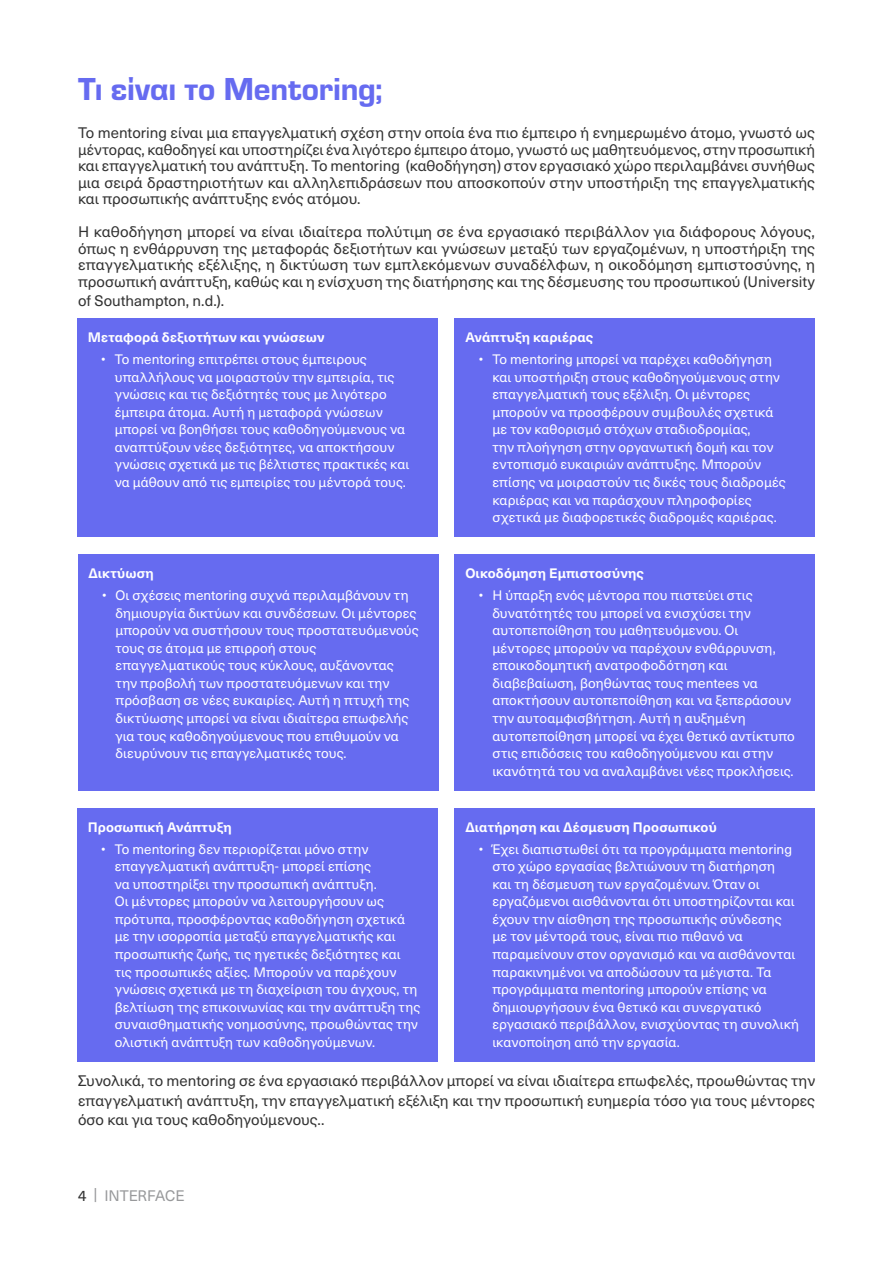
<style>
.page{position:relative;width:893px;height:1263px;background:#fff}
.page>*{position:absolute;margin:0;border:0;box-sizing:border-box;transform-origin:0 0}
.t1{font:33px "Eurostile Hea";letter-spacing:-.005em;color:#666bf0}
.t2{font:15px/16.5px "Neue Haas Unica W1 G";letter-spacing:.005em;color:#323232;text-align:justify}
.t3{font:15px "Neue Haas Unica W1 G";letter-spacing:-.01em;color:#98999b}
.t4{font:13.5px/17.5px "Neue Haas Unica W1 G";letter-spacing:.01em;color:#fff}
.t5{font:700 13.5px "Neue Haas Unica W1 G";letter-spacing:.01em;color:#fff}
.s1{color:#323232}
</style>
<div class="page">
<div style="left:77px;top:318px;width:360px;height:219px;background:#666bf0"></div>
<div style="left:78px;top:554px;width:360px;height:237px;background:#666bf0"></div>
<div style="left:77px;top:808px;width:360px;height:254px;background:#666bf0"></div>
<div style="left:455px;top:318px;width:360px;height:219px;background:#666bf0"></div>
<div style="left:455px;top:554px;width:360px;height:237px;background:#666bf0"></div>
<div style="left:455px;top:808px;width:360px;height:254px;background:#666bf0"></div>
<h1 class="t1" style="left:78px;top:66px;width:306px">Τι είναι το Mentoring;</h1>
<p class="t2" style="left:78px;top:124px;width:738px">To mentoring είναι μια επαγγελματική σχέση στην οποία ένα πιο έμπειρο ή ενημερωμένο άτομο, γνωστό ως μέντορας, καθοδηγεί και υποστηρίζει ένα λιγότερο έμπειρο άτομο, γνωστό ως μαθητευόμενος, στην προσωπική και επαγγελματική του ανάπτυξη. To mentoring (καθοδήγηση) στον εργασιακό χώρο περιλαμβάνει συνήθως μια σειρά δραστηριοτήτων και αλληλεπιδράσεων που αποσκοπούν στην υποστήριξη της επαγγελματικής και προσωπικής ανάπτυξης ενός ατόμου.</p>
<p class="t2" style="left:78px;top:223px;width:738px">Η καθοδήγηση μπορεί να είναι ιδιαίτερα πολύτιμη σε ένα εργασιακό περιβάλλον για διάφορους λόγους, όπως η ενθάρρυνση της μεταφοράς δεξιοτήτων και γνώσεων μεταξύ των εργαζομένων, η υποστήριξη της επαγγελματικής εξέλιξης, η δικτύωση των εμπλεκόμενων συναδέλφων, η οικοδόμηση εμπιστοσύνης, η προσωπική ανάπτυξη, καθώς και η ενίσχυση της διατήρησης και της δέσμευσης του προσωπικού (University</p>
<p class="t2" style="left:78px;top:292px;width:148px">of Southampton, n.d.).</p>
<p class="t5" style="left:88px;top:327px;width:238px">Μεταφορά δεξιοτήτων και γνώσεων</p>
<p class="t4" style="left:115px;top:350px;width:296px;text-indent:-14px">• Το mentoring επιτρέπει στους έμπειρους υπαλλήλους να μοιραστούν την εμπειρία, τις γνώσεις και τις δεξιότητές τους με λιγότερο έμπειρα άτομα. Αυτή η μεταφορά γνώσεων μπορεί να βοηθήσει τους καθοδηγούμενους να αναπτύξουν νέες δεξιότητες, να αποκτήσουν γνώσεις σχετικά με τις βέλτιστες πρακτικές και να μάθουν από τις εμπειρίες του μέντορά τους.</p>
<p class="t5" style="left:88px;top:563px;width:67px">Δικτύωση</p>
<p class="t4" style="left:116px;top:586px;width:305px;text-indent:-14px">• Οι σχέσεις mentoring συχνά περιλαμβάνουν τη δημιουργία δικτύων και συνδέσεων. Οι μέντορες μπορούν να συστήσουν τους προστατευόμενούς τους σε άτομα με επιρροή στους επαγγελματικούς τους κύκλους, αυξάνοντας<br>την προβολή των προστατευόμενων και την πρόσβαση σε νέες ευκαιρίες. Αυτή η πτυχή της δικτύωσης μπορεί να είναι ιδιαίτερα επωφελής για τους καθοδηγούμενους που επιθυμούν να διευρύνουν τις επαγγελματικές τους.</p>
<p class="t5" style="left:88px;top:816px;width:145px">Προσωπική Ανάπτυξη</p>
<p class="t4" style="left:115px;top:839px;width:307px;text-indent:-14px">• To mentoring δεν περιορίζεται μόνο στην επαγγελματική ανάπτυξη- μπορεί επίσης<br>να υποστηρίξει την προσωπική ανάπτυξη.<br>Οι μέντορες μπορούν να λειτουργήσουν ως πρότυπα, προσφέροντας καθοδήγηση σχετικά με την ισορροπία μεταξύ επαγγελματικής και προσωπικής ζωής, τις ηγετικές δεξιότητες και τις προσωπικές αξίες. Μπορούν να παρέχουν γνώσεις σχετικά με τη διαχείριση του άγχους, τη βελτίωση της επικοινωνίας και την ανάπτυξη της συναισθηματικής νοημοσύνης, προωθώντας την ολιστική ανάπτυξη των καθοδηγούμενων.</p>
<p class="t5" style="left:465px;top:327px;width:129px">Ανάπτυξη καριέρας</p>
<p class="t4" style="left:492px;top:350px;width:295px;text-indent:-14px">• Το mentoring μπορεί να παρέχει καθοδήγηση και υποστήριξη στους καθοδηγούμενους στην επαγγελματική τους εξέλιξη. Οι μέντορες μπορούν να προσφέρουν συμβουλές σχετικά με τον καθορισμό στόχων σταδιοδρομίας,<br>την πλοήγηση στην οργανωτική δομή και τον εντοπισμό ευκαιριών ανάπτυξης. Μπορούν επίσης να μοιραστούν τις δικές τους διαδρομές καριέρας και να παράσχουν πληροφορίες σχετικά με διαφορετικές διαδρομές καριέρας.</p>
<p class="t5" style="left:465px;top:563px;width:180px">Οικοδόμηση Εμπιστοσύνης</p>
<p class="t4" style="left:492px;top:586px;width:304px;text-indent:-14px">• Η ύπαρξη ενός μέντορα που πιστεύει στις δυνατότητές του μπορεί να ενισχύσει την αυτοπεποίθηση του μαθητευόμενου. Οι μέντορες μπορούν να παρέχουν ενθάρρυνση, εποικοδομητική ανατροφοδότηση και διαβεβαίωση, βοηθώντας τους mentees να αποκτήσουν αυτοπεποίθηση και να ξεπεράσουν την αυτοαμφισβήτηση. Αυτή η αυξημένη αυτοπεποίθηση μπορεί να έχει θετικό αντίκτυπο στις επιδόσεις του καθοδηγούμενου και στην ικανότητά του να αναλαμβάνει νέες προκλήσεις.</p>
<p class="t5" style="left:465px;top:816px;width:253px">Διατήρηση και Δέσμευση Προσωπικού</p>
<p class="t4" style="left:492px;top:839px;width:308px;text-indent:-14px">• Έχει διαπιστωθεί ότι τα προγράμματα mentoring στο χώρο εργασίας βελτιώνουν τη διατήρηση<br>και τη δέσμευση των εργαζομένων. Όταν οι εργαζόμενοι αισθάνονται ότι υποστηρίζονται και έχουν την αίσθηση της προσωπικής σύνδεσης με τον μέντορά τους, είναι πιο πιθανό να παραμείνουν στον οργανισμό και να αισθάνονται παρακινημένοι να αποδώσουν τα μέγιστα. Τα προγράμματα mentoring μπορούν επίσης να δημιουργήσουν ένα θετικό και συνεργατικό εργασιακό περιβάλλον, ενισχύοντας τη συνολική ικανοποίηση από την εργασία.</p>
<p class="t2" style="left:78px;top:1070px;width:738px;line-height:19.5px">Συνολικά, το mentoring σε ένα εργασιακό περιβάλλον μπορεί να είναι ιδιαίτερα επωφελές, προωθώντας την επαγγελματική ανάπτυξη, την επαγγελματική εξέλιξη και την προσωπική ευημερία τόσο για τους μέντορες όσο και για τους καθοδηγούμενους..</p>
<p class="t3" style="left:78px;top:1185px;width:108px"><span class="s1">4</span> | INTERFACE</p>
</div>
